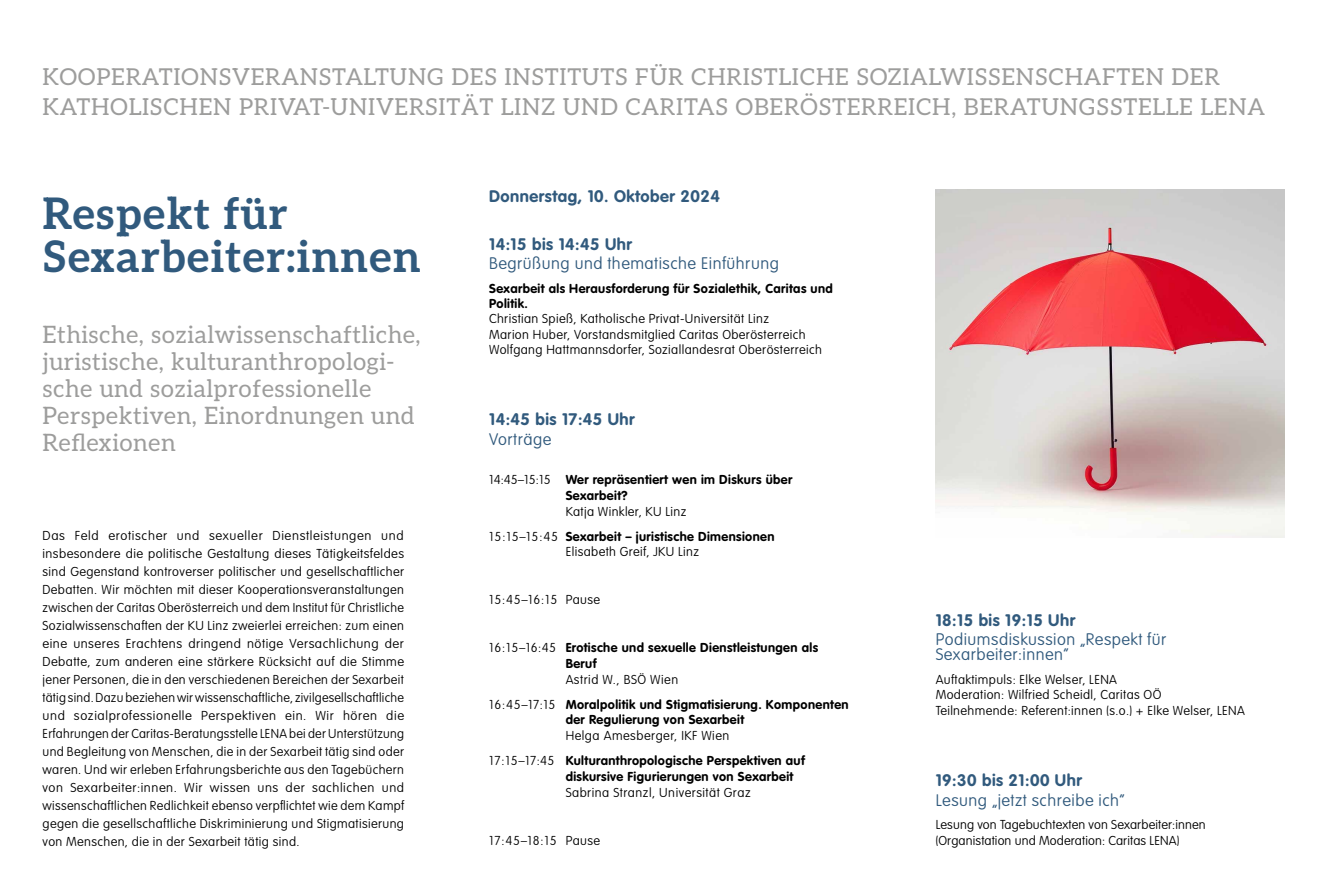
<style>
.page{position:relative;width:1327px;height:893px;background:#fff}
.page>*{position:absolute;margin:0;border:0;box-sizing:border-box;transform-origin:0 0}
.t1{font:700 43.5px/43.5px "Aleo";letter-spacing:.02em;color:#315a7d}
.t2{font:24px/27px "Aleo";letter-spacing:.02em;color:#9d9d9c}
.t3{font:23.25px/30px "Aleo";letter-spacing:.03em;color:#9d9d9c}
.t4{font:100 16.5px/15.3px "VAG Rounded Std";letter-spacing:.03em;color:#315a7d}
.t5{font:700 16.5px "VAG Rounded Std";letter-spacing:.03em;color:#315a7d}
.t6{font:100 12.75px/18px "VAG Rounded Std";letter-spacing:.03em;color:#000}
.t7{font:700 12.75px/24.5px "VAG Rounded Std";letter-spacing:.03em;color:#000}
.t8{font:100 12.75px/15.3px "VAG Rounded Std";letter-spacing:.01em;color:#000}
.t9{font:100 12.75px "VAG Rounded Std";letter-spacing:.05em;color:#000}
.s1{font-weight:100}
</style>
<div class="page">
<img style="left:935px;top:189px;width:349px;height:349px">
<h3 class="t3" style="left:43px;top:60px;width:1224px">KOOPERATIONSVERANSTALTUNG DES INSTITUTS FÜR CHRISTLICHE SOZIALWISSENSCHAFTEN DER<br>KATHOLISCHEN PRIVAT-UNIVERSITÄT LINZ UND CARITAS OBERÖSTERREICH, BERATUNGSSTELLE LENA</h3>
<h1 class="t1" style="left:43px;top:189px;width:380px">Respekt für<br>Sexarbeiter:innen</h1>
<h2 class="t2" style="left:43px;top:320px;width:380px">Ethische, sozialwissenschaftliche, juristische, kulturanthropologi&shy;sche und sozialprofessionelle<br>Perspektiven, Einordnungen und<br>Reflexionen</h2>
<p class="t6" style="left:43px;top:527px;width:363px;text-align:justify">Das Feld erotischer und sexueller Dienstleistungen und insbesondere die politische Gestaltung dieses Tätigkeitsfeldes sind Gegenstand kontroverser politischer und gesellschaftlicher Debatten. Wir möchten mit dieser Kooperationsveranstaltungen zwischen der Caritas Oberösterreich und dem Institut für Christliche Sozialwissenschaften der KU Linz zweierlei erreichen: zum einen eine unseres Erachtens dringend nötige Versachlichung der Debatte, zum anderen eine stärkere Rücksicht auf die Stimme jener Personen, die in den verschiedenen Bereichen der Sexarbeit tätig sind. Dazu beziehen wir wissenschaftliche, zivilgesellschaftliche und sozialprofessionelle Perspektiven ein. Wir hören die Erfahrungen der Caritas-Beratungsstelle LENA bei der Unterstützung und Begleitung von Menschen, die in der Sexarbeit tätig sind oder waren. Und wir erleben Erfahrungsberichte aus den Tagebüchern von Sexarbeiter:innen. Wir wissen uns der sachlichen und wissenschaftlichen Redlichkeit ebenso verpflichtet wie dem Kampf gegen die gesellschaftliche Diskriminierung und Stigmatisierung von Menschen, die in der Sexarbeit tätig sind.</p>
<p class="t5" style="left:489px;top:186px;width:232px">Donnerstag, 10. Oktober 2024</p>
<p class="t5" style="left:489px;top:234px;width:144px">14:15 bis 14:45 Uhr</p>
<p class="t4" style="left:489px;top:256px;width:291px">Begrüßung und thematische Einführung</p>
<p class="t7" style="left:489px;top:281px;width:345px;line-height:15.3px">Sexarbeit als Herausforderung für Sozialethik, Caritas und<br>Politik.</p>
<p class="t6" style="left:489px;top:312px;width:334px;line-height:15.3px">Christian Spieß, Katholische Privat-Universität Linz<br>Marion Huber, Vorstandsmitglied Caritas Oberösterreich<br>Wolfgang Hattmannsdorfer, Soziallandesrat Oberösterreich</p>
<p class="t5" style="left:489px;top:410px;width:147px">14:45 bis 17:45 Uhr</p>
<p class="t4" style="left:489px;top:432px;width:64px">Vorträge</p>
<p class="t7" style="left:566px;top:472px;width:228px;line-height:15.9px;text-indent:-77px"><span class="s1">14:45–15:15</span> Wer repräsentiert wen im Diskurs über<br>Sexarbeit?</p>
<p class="t7" style="left:489px;top:500px;width:287px;text-indent:77px"><span class="s1">Katja Winkler, KU Linz<br>15:15–15:45</span> Sexarbeit – juristische Dimensionen</p>
<p class="t6" style="left:566px;top:543px;width:135px">Elisabeth Greif, JKU Linz</p>
<p class="t9" style="left:489px;top:592px;width:112px">15:45–16:15 Pause</p>
<p class="t7" style="left:566px;top:640px;width:254px;line-height:15.9px;text-indent:-77px"><span class="s1">16:15–16:45</span> Erotische und sexuelle Dienstleistungen als<br>Beruf</p>
<p class="t7" style="left:489px;top:668px;width:361px;text-indent:77px"><span class="s1">Astrid W., BSÖ Wien<br>16:45–17:15</span> Moralpolitik und Stigmatisierung. Komponenten</p>
<p class="t7" style="left:566px;top:708px;width:180px">der Regulierung von Sexarbeit</p>
<p class="t7" style="left:489px;top:724px;width:317px;text-align:center"><span class="s1">Helga Amesberger, IKF Wien<br>17:15–17:45</span> Kulturanthropologische Perspektiven auf</p>
<p class="t7" style="left:566px;top:764px;width:229px">diskursive Figurierungen von Sexarbeit</p>
<p class="t6" style="left:566px;top:783px;width:187px">Sabrina Stranzl, Universität Graz</p>
<p class="t9" style="left:489px;top:833px;width:112px">17:45–18:15 Pause</p>
<p class="t5" style="left:935px;top:610px;width:141px">18:15 bis 19:15 Uhr</p>
<p class="t4" style="left:935px;top:632px;width:232px">Podiumsdiskussion „Respekt für<br>Sexarbeiter:innen“</p>
<p class="t6" style="left:935px;top:672px;width:311px;line-height:15.3px">Auftaktimpuls: Elke Welser, LENA<br>Moderation: Wilfried Scheidl, Caritas OÖ<br>Teilnehmende: Referent:innen (s.o.) + Elke Welser, LENA</p>
<p class="t5" style="left:935px;top:771px;width:148px">19:30 bis 21:00 Uhr</p>
<p class="t4" style="left:935px;top:793px;width:191px">Lesung „jetzt schreibe ich“</p>
<p class="t8" style="left:935px;top:818px;width:271px">Lesung von Tagebuchtexten von Sexarbeiter:innen (Organistation und Moderation: Caritas LENA)</p>
</div>
